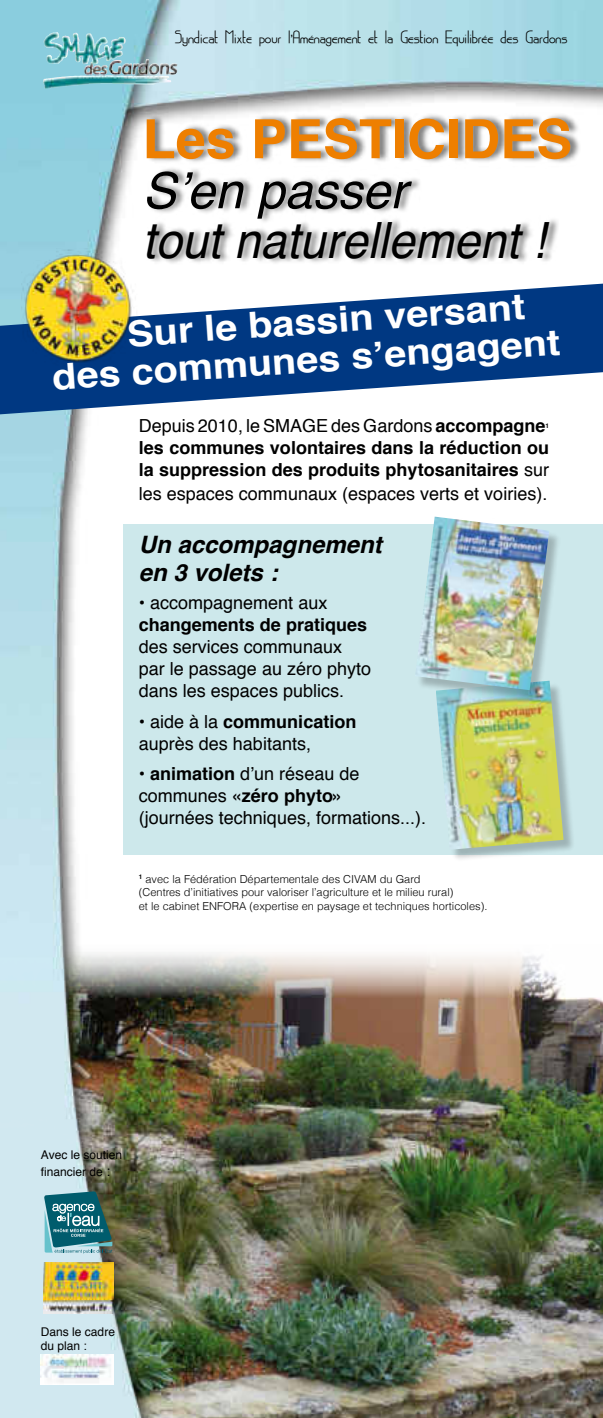
<style>
.page{position:relative;width:603px;height:1418px;background:#fff}
.page>*{position:absolute;margin:0;border:0;box-sizing:border-box;transform-origin:0 0}
.t1{font:700 54px "Helvetica";color:#ee7f00}
.t2{font:italic 50px/50px "Helvetica";color:#000}
.t3{font:700 36px/38px "Helvetica";color:#fff;scale:1.1 1}
.t4{font:italic 700 24px/28.8px "Helvetica";color:#000}
.t5{font:18px/22px "Helvetica";color:#000}
.t6{font:700 18px/22px "Helvetica";color:#000}
.t7{font:700 16px "Gardons";color:#000}
.t8{font:12px/16.8px "Helvetica";color:#000}
.t9{font:300 11px/13.2px "Helvetica";color:#000}
.t10{font:700 6.4px "Helvetica";color:#000}
.s1{font-weight:700}
.s2{font-weight:400}
.s3{font-size:14px}
</style>
<div class="page">
<img style="left:0;top:0;width:602px;height:1417px">
<img style="left:44px;top:32px;width:23px;height:32px">
<div style="left:147px;top:113px;width:434px;height:152px;background:#000;opacity:.52"></div>
<svg style="left:44px;top:1191px;width:68px;height:62px;background:#46848c"></svg>
<img style="left:44px;top:1262px;width:69px;height:50px">
<img style="left:41px;top:1354px;width:73px;height:30px">
<svg style="left:0;top:283px;width:602px;height:131px;fill:#003882"></svg>
<img style="left:21px;top:249px;width:118px;height:117px">
<div style="left:124px;top:524px;width:478px;height:330px;background:#cde8eb"></div>
<div style="left:437px;top:682px;width:138px;height:179px;background:#000;opacity:.23"></div>
<img style="left:436px;top:682px;width:127px;height:167px">
<div style="left:416px;top:518px;width:145px;height:183px;background:#000;opacity:.23"></div>
<img style="left:415px;top:516px;width:134px;height:174px">
<p class="t7" style="left:175px;top:30px;width:394px">Syndicat Mixte pour l’Aménagement et la Gestion Equilibrée des Gardons</p>
<h1 class="t1" style="left:142px;top:118px;width:431px">Les PESTICIDES</h1>
<h2 class="t2" style="left:142px;top:170px;width:404px">S’en passer<br>tout naturellement !</h2>
<h3 class="t3" style="left:49px;top:324px;width:464px;text-indent:78px;rotate:-4deg">Sur le bassin versant des communes s’engagent</h3>
<p class="t5" style="left:139px;top:416px;width:408px">Depuis 2010, le SMAGE des Gardons <span class="s1">accompagne</span></p>
<p class="t10" style="left:545px;top:423px;width:5px">1</p>
<p class="t6" style="left:139px;top:438px;width:411px">les communes volontaires dans la réduction ou la suppression des produits phytosanitaires <span class="s2">sur</span></p>
<p class="t5" style="left:139px;top:484px;width:410px">les espaces communaux (espaces verts et voiries).</p>
<h3 class="t4" style="left:139px;top:532px;width:244px">Un accompagnement en 3 volets :</h3>
<p class="t5" style="left:139px;top:592px;width:190px">• accompagnement aux</p>
<p class="t6" style="left:139px;top:615px;width:230px">changements de pratiques</p>
<p class="t5" style="left:139px;top:637px;width:234px">des services communaux par le passage au zéro phyto dans les espaces publics.</p>
<p class="t5" style="left:139px;top:711px;width:219px">• aide à la <span class="s1">communication </span>auprès des habitants,</p>
<p class="t5" style="left:139px;top:763px;width:289px">• <span class="s1">animation</span> d’un réseau de communes <span class="s1">«zéro phyto»<br></span>(journées techniques, formations...).</p>
<p class="t9" style="left:139px;top:873px;width:350px"><sup>1</sup> avec la Fédération Départementale des CIVAM du Gard<br>(Centres d’initiatives pour valoriser l’agriculture et le milieu rural)<br>et le cabinet ENFORA (expertise en paysage et techniques horticoles).</p>
<p class="t8" style="left:41px;top:1147px;width:83px">Avec le soutien financier de <span class="s3">:</span></p>
<p class="t8" style="left:41px;top:1325px;width:76px;line-height:14.4px">Dans le cadre du plan :</p>
</div>
